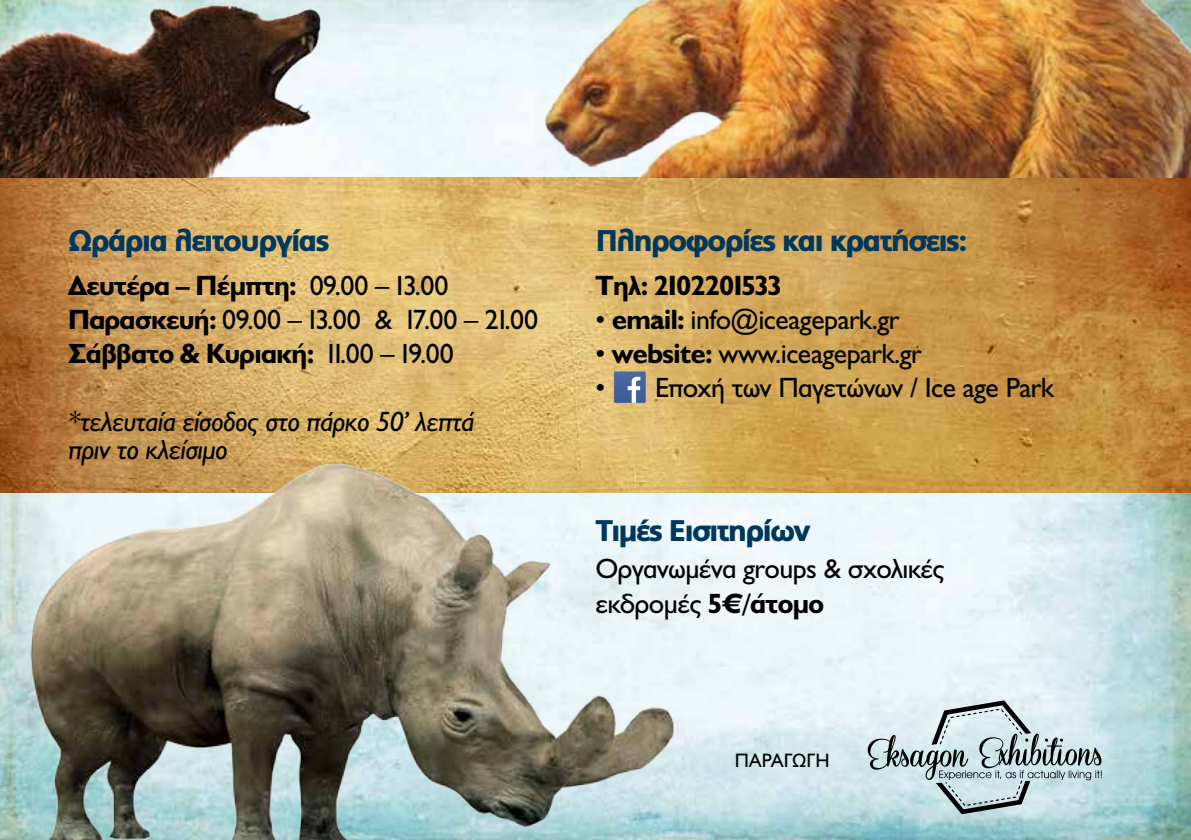
<style>
.page{position:relative;width:1191px;height:840px;background:#fff}
.page>*{position:absolute;margin:0;border:0;box-sizing:border-box;transform-origin:0 0}
.t1{font:900 29.8px "PF Catalog";letter-spacing:-.07em;color:#00385c}
.t2{font:28px/34px "Gill Sans Hel";letter-spacing:-.02em;color:#000}
.t3{font:italic 28px/28px "Gill Sans Hel";letter-spacing:-.02em;color:#000}
.t4{font:700 28px "Gill Sans Hel";letter-spacing:-.02em;color:#000}
.t5{font:19.6px "Gill Sans Hel";color:#000}
.s1{font-weight:700}
</style>
<div class="page">
<img style="left:0;top:0;width:1191px;height:839px">
<img style="left:0;top:177px;width:1191px;height:315px">
<img style="left:0;top:0;width:332px;height:177px">
<svg style="left:867px;top:700px;width:234px;height:113px;background:#b9cccf"></svg>
<img style="left:15px;top:446px;width:667px;height:393px">
<img style="left:534px;top:0;width:657px;height:177px">
<svg style="left:614px;top:371px;width:32px;height:32px"></svg>
<p class="t1" style="left:68px;top:223px;width:263px">Ωράρια λειτουργίας</p>
<p class="t1" style="left:595px;top:223px;width:374px">Πληροφορίες και κρατήσεις:</p>
<p class="t4" style="left:595px;top:271px;width:188px">Τηλ: 2102201533</p>
<p class="t2" style="left:595px;top:303px;width:305px">• <span class="s1">email:</span> info@iceagepark.gr</p>
<p class="t2" style="left:595px;top:337px;width:327px">• <span class="s1">website:</span> www.iceagepark.gr</p>
<p class="t2" style="left:595px;top:371px;width:460px">• Εποχή των Παγετώνων / Ice age Park</p>
<p class="t2" style="left:68px;top:269px;width:471px"><span class="s1">Δευτέρα – Πέμπτη:</span> 09.00 – 13.00<br><span class="s1">Παρασκευή:</span> 09.00 – 13.00 &amp; 17.00 – 21.00<br><span class="s1">Σάββατο &amp; Κυριακή:</span> 11.00 – 19.00</p>
<p class="t3" style="left:68px;top:408px;width:408px">*τελευταία είσοδος στο πάρκο 50’ λεπτά πριν το κλείσιμο</p>
<p class="t1" style="left:595px;top:512px;width:217px">Τιμές Εισιτηρίων</p>
<p class="t2" style="left:595px;top:552px;width:350px">Οργανωμένα groups &amp; σχολικές εκδρομές <span class="s1">5€/άτομο</span></p>
<p class="t5" style="left:734px;top:749px;width:96px">ΠΑΡΑΓΩΓΗ</p>
</div>
